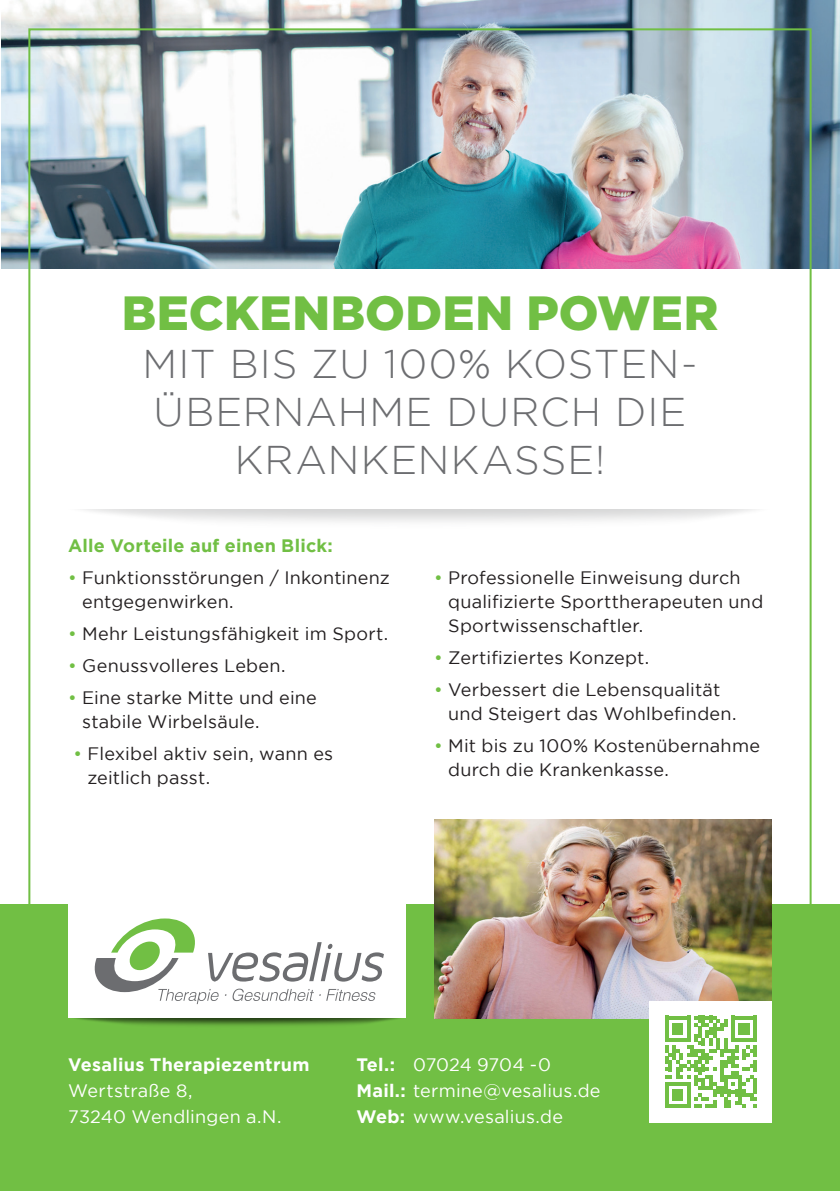
<style>
.page{position:relative;width:840px;height:1191px;background:#fff}
.page>*{position:absolute;margin:0;border:0;box-sizing:border-box;transform-origin:0 0}
.t1{font:900 48px "Gotham";letter-spacing:.005em;color:#71bf44}
.t2{font:300 40px/48px "Gotham";letter-spacing:.025em;color:#6c6d70;text-align:center}
.t3{font:18px/24px "Gotham";letter-spacing:.01em;color:#231f20}
.t4{font:18px/26px "Gotham";letter-spacing:.01em;color:#fff}
.t5{font:700 18px "Gotham";letter-spacing:.015em;color:#71bf44}
.t6{font:700 18px "Gotham";letter-spacing:.015em;color:#fff}
.s1{color:#71bf44}
.s2{font-weight:700}
</style>
<div class="page">
<img style="left:2px;top:0;width:837px;height:268px">
<div style="left:0;top:904px;width:839px;height:287px;background:#71bf44"></div>
<img style="left:434px;top:819px;width:337px;height:199px">
<div style="left:68px;top:884px;width:337px;height:134px;background:#fff"></div>
<svg style="left:94px;top:918px;width:290px;height:86px"></svg>
<div style="left:649px;top:1001px;width:122px;height:122px;background:#fff"></div>
<svg style="left:665px;top:1015px;width:91px;height:93px"></svg>
<h1 class="t1" style="left:122px;top:285px;width:597px">BECKENBODEN POWER</h1>
<h2 class="t2" style="left:142px;top:339px;width:556px">MIT BIS ZU 100% KOSTEN-<br>ÜBERNAHME DURCH DIE<br>KRANKENKASSE!</h2>
<p class="t5" style="left:68px;top:535px;width:266px">Alle Vorteile auf einen Blick:</p>
<p class="t3" style="left:82px;top:565px;width:309px;text-indent:-14px"><span class="s1">•</span> Funktionsstörungen / Inkontinenz entgegenwirken.</p>
<p class="t3" style="left:68px;top:621px;width:321px"><span class="s1">•</span> Mehr Leistungsfähigkeit im Sport.</p>
<p class="t3" style="left:68px;top:653px;width:219px"><span class="s1">•</span> Genussvolleres Leben.</p>
<p class="t3" style="left:82px;top:685px;width:236px;text-indent:-14px"><span class="s1">•</span> Eine starke Mitte und eine stabile Wirbelsäule.</p>
<p class="t3" style="left:87px;top:741px;width:247px;text-indent:-14px"><span class="s1">•</span> Flexibel aktiv sein, wann es zeitlich passt.</p>
<p class="t3" style="left:448px;top:565px;width:316px;text-indent:-14px"><span class="s1">•</span> Professionelle Einweisung durch qualifizierte Sporttherapeuten und<br>Sportwissenschaftler.</p>
<p class="t3" style="left:434px;top:645px;width:216px"><span class="s1">•</span> Zertifiziertes Konzept.</p>
<p class="t3" style="left:448px;top:677px;width:290px;text-indent:-14px"><span class="s1">•</span> Verbessert die Lebensqualität und Steigert das Wohlbefinden.</p>
<p class="t3" style="left:448px;top:733px;width:313px;text-indent:-14px"><span class="s1">•</span> Mit bis zu 100% Kostenübernahme durch die Krankenkasse.</p>
<p class="t6" style="left:68px;top:1054px;width:243px">Vesalius Therapiezentrum</p>
<p class="t4" style="left:68px;top:1077px;width:215px">Wertstraße 8,<br>73240 Wendlingen a.N.</p>
<p class="t4" style="left:356px;top:1051px;width:245px"><span class="s2">Tel.:</span> 07024 9704 -0<br><span class="s2">Mail.:</span> termine@vesalius.de<br><span class="s2">Web:</span> www.vesalius.de</p>
</div>
